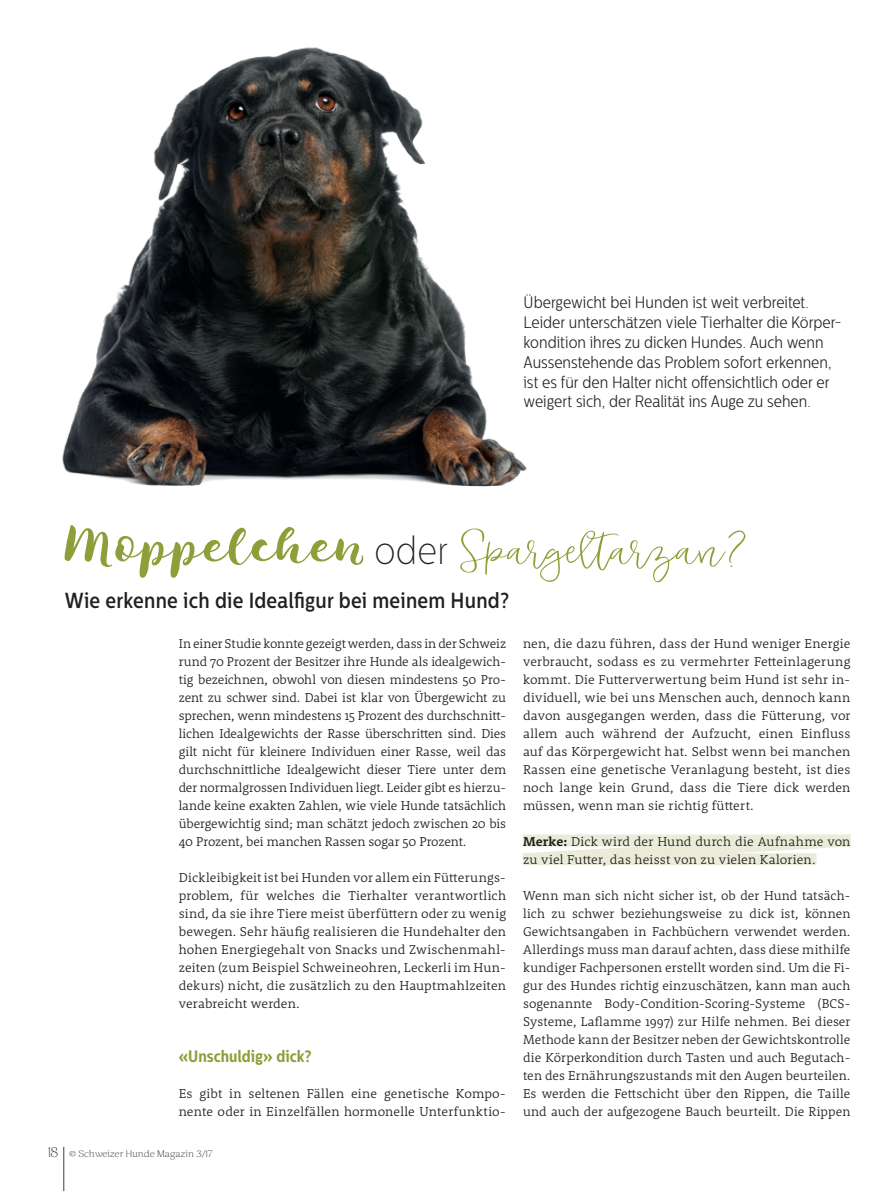
<style>
.page{position:relative;width:893px;height:1191px;background:#fff}
.page>*{position:absolute;margin:0;border:0;box-sizing:border-box;transform-origin:0 0}
.t1{font:64.5px "Duckbite";color:#8e9e38}
.t2{font:500 21.75px "Centrale Sans Cnd";letter-spacing:.01em;color:#231f20}
.t3{font:300 16.5px/19.8px "Centrale Sans Cnd";color:#231f20}
.t4{font:700 16.5px "Centrale Sans Cnd";color:#8e9e38}
.t5{font:300 13.2px/18px "Rooney Pro";letter-spacing:.01em;color:#231f20;text-align:justify}
.t6{font:200 9px "Caturrita";letter-spacing:.01em;color:#3e3e3f;scale:1.1 1}
.s1{font-size:13.5px}
.s2{font-weight:700}
</style>
<div class="page">
<svg style="left:522px;top:834px;width:329px;height:32px"></svg>
<img style="left:62px;top:47px;width:465px;height:440px">
<hr style="left:64px;top:1146px;width:1px;height:45px;background:#3e3e3f">
<p class="t3" style="left:524px;top:293px;width:320px">Übergewicht bei Hunden ist weit verbreitet.<br>Leider unterschätzen viele Tierhalter die Körper&shy;kondition ihres zu dicken Hundes. Auch wenn Aussenstehende das Problem sofort erkennen, ist es für den Halter nicht offensichtlich oder er weigert sich, der Realität ins Auge zu sehen.</p>
<h1 class="t1" style="left:65px;top:498px;width:683px"><sub>Moppelchen</sub> <sub>oder</sub> Spargeltarzan?</h1>
<h2 class="t2" style="left:65px;top:587px;width:446px">Wie erkenne ich die Idealfigur bei meinem Hund?</h2>
<p class="t5" style="left:179px;top:634px;width:329px">In einer Studie konnte gezeigt werden, dass in der Schweiz rund 70 Prozent der Besitzer ihre Hunde als idealgewich&shy;tig bezeichnen, obwohl von diesen mindestens 50 Pro&shy;zent zu schwer sind. Dabei ist klar von Übergewicht zu sprechen, wenn mindestens 15 Prozent des durchschnitt&shy;lichen Idealgewichts der Rasse überschritten sind. Dies gilt nicht für kleinere Individuen einer Rasse, weil das durchschnittliche Idealgewicht dieser Tiere unter dem der normalgrossen Individuen liegt. Leider gibt es hierzu&shy;lande keine exakten Zahlen, wie viele Hunde tatsächlich übergewichtig sind; man schätzt jedoch zwischen 20 bis 40 Prozent, bei manchen Rassen sogar 50 Prozent.</p>
<p class="t5" style="left:179px;top:868px;width:329px">Dickleibigkeit ist bei Hunden vor allem ein Fütterungs&shy;problem, für welches die Tierhalter verantwortlich sind, da sie ihre Tiere meist überfüttern oder zu wenig bewegen. Sehr häufig realisieren die Hundehalter den hohen Energiegehalt von Snacks und Zwischenmahl&shy;zeiten (zum Beispiel Schweineohren, Leckerli im Hun&shy;dekurs) nicht, die zusätzlich zu den Hauptmahlzeiten verabreicht werden.</p>
<p class="t4" style="left:179px;top:1046px;width:134px">«Unschuldig» dick?</p>
<p class="t5" style="left:179px;top:1084px;width:329px">Es gibt in seltenen Fällen eine genetische Kompo&shy;nente oder in Einzelfällen hormonelle Unterfunktio-</p>
<p class="t6" style="left:48px;top:1148px;width:151px"><span class="s1">18</span> © Schweizer Hunde Magazin 3/17</p>
<p class="t5" style="left:523px;top:634px;width:329px">nen, die dazu führen, dass der Hund weniger Energie verbraucht, sodass es zu vermehrter Fetteinlagerung kommt. Die Futterverwertung beim Hund ist sehr in&shy;dividuell, wie bei uns Menschen auch, dennoch kann davon ausgegangen werden, dass die Fütterung, vor allem auch während der Aufzucht, einen Einfluss auf das Körpergewicht hat. Selbst wenn bei manchen Rassen eine genetische Veranlagung besteht, ist dies noch lange kein Grund, dass die Tiere dick werden müssen, wenn man sie richtig füttert.</p>
<p class="t5" style="left:523px;top:832px;width:329px"><span class="s2">Merke:</span> Dick wird der Hund durch die Aufnahme von zu viel Futter, das heisst von zu vielen Kalorien.</p>
<p class="t5" style="left:523px;top:886px;width:329px">Wenn man sich nicht sicher ist, ob der Hund tatsäch&shy;lich zu schwer beziehungsweise zu dick ist, können Gewichtsangaben in Fachbüchern verwendet werden.<br>Allerdings muss man darauf achten, dass diese mithilfe kundiger Fachpersonen erstellt worden sind. Um die Fi&shy;gur des Hundes richtig einzuschätzen, kann man auch sogenannte Body-Condition-Scoring-Systeme (BCS-Systeme, Laflamme 1997) zur Hilfe nehmen. Bei dieser Methode kann der Besitzer neben der Gewichtskontrolle die Körperkondition durch Tasten und auch Begutach&shy;ten des Ernährungszustands mit den Augen beurteilen.<br>Es werden die Fettschicht über den Rippen, die Taille und auch der aufgezogene Bauch beurteilt. Die Rippen</p>
</div>
